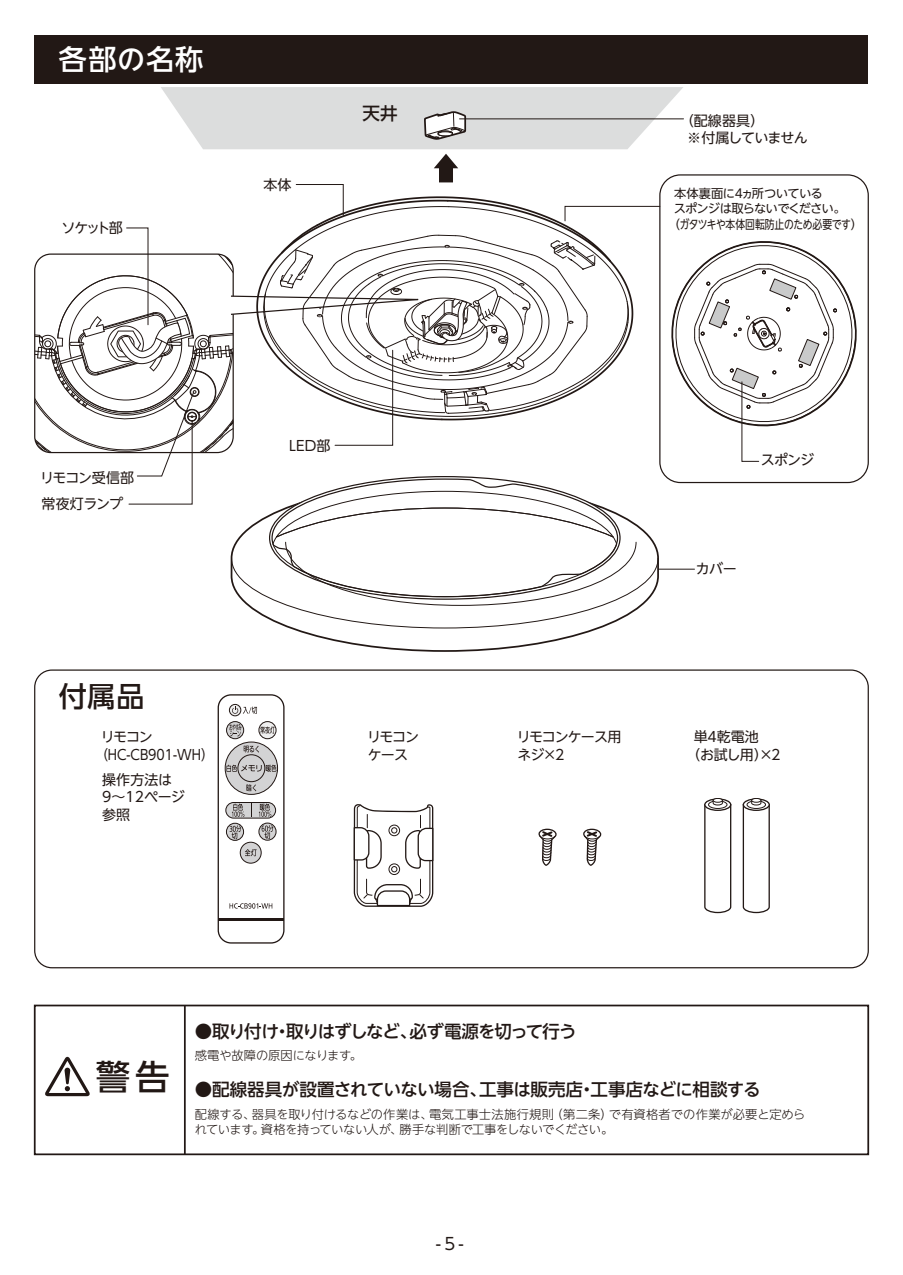
<style>
.page{position:relative;width:903px;height:1275px;background:#fff}
.page>*{position:absolute;margin:0;border:0;box-sizing:border-box;transform-origin:0 0}
.t1{font:500 34.48px "UD Shin Go NT Pro";color:#221815}
.t2{font:500 28px "UD Shin Go NT Pro";letter-spacing:.035em;color:#fff}
.t3{font:500 28px "UD Shin Go NT Pro";color:#221815}
.t4{font:500 17.5px "UD Shin Go NT Pro";letter-spacing:-.03em;color:#221815}
.t5{font:500 17.5px "UD Shin Go NT Pro";letter-spacing:-.065em;color:#221815}
.t6{font:16.62px "UD Shin Go NT Pro";color:#221815}
.t7{font:14px/17.5px "UD Shin Go NT Pro";letter-spacing:-.05em;color:#221815}
.t8{font:14px/17.5px "UD Shin Go NT Pro";color:#221815}
.t9{font:14px/17.5px "UD Shin Go NT Pro";letter-spacing:.01em;color:#221815}
.t10{font:14px/17.5px "UD Shin Go NT Pro";letter-spacing:-.07em;color:#221815}
.t11{font:300 12.25px/14.9px "UD Shin Go NT Pro";letter-spacing:-.015em;color:#221815}
.t12{font:12.25px "UD Shin Go NT Pro";letter-spacing:-.02em;color:#221815}
.t13{font:12.25px "UD Shin Go NT Pro";letter-spacing:-.07em;color:#221815}
.t14{font:12.25px "UD Shin Go NT Pro";letter-spacing:-.045em;color:#221815}
</style>
<div class="page">
<div style="left:35px;top:35px;width:833px;height:49px;background:#221815"></div>
<svg style="left:45px;top:1056px;width:45px;height:40px"></svg>
<svg style="left:292px;top:629px;width:306px;height:23px"></svg>
<div style="left:34px;top:1005px;width:835px;height:150px;border:2px solid #221815"></div>
<hr style="left:184px;top:1005px;width:2px;height:149px;background:#221815">
<svg style="left:743px;top:798px;width:27px;height:115px"></svg>
<div style="left:751px;top:798px;width:10px;height:5px;border:1px solid #221815;border-radius:50%"></div>
<svg style="left:704px;top:798px;width:27px;height:115px"></svg>
<div style="left:713px;top:798px;width:10px;height:5px;border:1px solid #221815;border-radius:50%"></div>
<div style="left:229px;top:704px;width:12px;height:12px;border:1px solid #221815;border-radius:50%"></div>
<svg style="left:227px;top:722px;width:17px;height:17px"></svg>
<div style="left:226px;top:721px;width:18px;height:18px;border:1px solid #221815;border-radius:50%"></div>
<svg style="left:259px;top:823px;width:17px;height:17px"></svg>
<div style="left:259px;top:823px;width:17px;height:17px;border:1px solid #221815;border-radius:50%"></div>
<svg style="left:225px;top:742px;width:53px;height:52px"></svg>
<div style="left:225px;top:742px;width:53px;height:53px;border:1px solid #221815;border-radius:50%"></div>
<div style="left:238px;top:755px;width:27px;height:27px;background:#d3d3d4;border-radius:50%"></div>
<div style="left:238px;top:754px;width:27px;height:28px;border:1px solid #221815;border-radius:50%"></div>
<div style="left:226px;top:802px;width:50px;height:16px;background:#d3d3d4;border-radius:8px"></div>
<div style="left:226px;top:802px;width:50px;height:16px;border:1px solid #221815;border-radius:8px"></div>
<svg style="left:226px;top:823px;width:18px;height:17px"></svg>
<div style="left:226px;top:823px;width:18px;height:18px;border:1px solid #221815;border-radius:50%"></div>
<svg style="left:259px;top:722px;width:17px;height:17px"></svg>
<div style="left:259px;top:721px;width:17px;height:18px;border:1px solid #221815;border-radius:50%"></div>
<div style="left:240px;top:842px;width:21px;height:21px;background:#d3d3d4;border-radius:50%"></div>
<div style="left:240px;top:842px;width:21px;height:21px;border:1px solid #221815;border-radius:50%"></div>
<hr style="left:218px;top:918px;width:66px;height:2px;background:#221815">
<svg style="left:260px;top:726px;width:15px;height:8px"></svg>
<svg style="left:245px;top:849px;width:12px;height:7px"></svg>
<svg style="left:226px;top:765px;width:50px;height:7px"></svg>
<svg style="left:232px;top:803px;width:12px;height:14px"></svg>
<svg style="left:259px;top:803px;width:12px;height:14px"></svg>
<svg style="left:232px;top:706px;width:25px;height:8px"></svg>
<svg style="left:244px;top:746px;width:15px;height:7px"></svg>
<svg style="left:246px;top:784px;width:10px;height:7px"></svg>
<svg style="left:229px;top:903px;width:43px;height:6px"></svg>
<svg style="left:230px;top:825px;width:11px;height:14px"></svg>
<svg style="left:262px;top:825px;width:11px;height:14px"></svg>
<svg style="left:251px;top:804px;width:1px;height:13px"></svg>
<div style="left:218px;top:694px;width:66px;height:250px;border:1px solid #221815;border-radius:13px"></div>
<svg style="left:229px;top:724px;width:12px;height:12px"></svg>
<svg style="left:354px;top:804px;width:79px;height:103px"></svg>
<svg style="left:583px;top:828px;width:18px;height:38px"></svg>
<svg style="left:538px;top:828px;width:18px;height:38px"></svg>
<svg style="left:35px;top:87px;width:831px;height:542px"></svg>
<h2 class="t2" style="left:59px;top:36px;width:146px">各部の名称</h2>
<p class="t7" style="left:62px;top:219px;width:63px">ソケット部</p>
<p class="t7" style="left:263px;top:175px;width:30px">本体</p>
<h3 class="t4" style="left:363px;top:99px;width:37px">天井</h3>
<p class="t7" style="left:687px;top:111px;width:122px;text-indent:-7px">（配線器具）<br>※付属していません</p>
<p class="t14" style="left:674px;top:183px;width:150px">本体裏面に4ヵ所ついている</p>
<p class="t13" style="left:674px;top:199px;width:174px">スポンジは取らないでください。</p>
<p class="t12" style="left:668px;top:215px;width:197px">（ガタツキや本体回転防止のため必要です）</p>
<p class="t7" style="left:40px;top:469px;width:95px">リモコン受信部</p>
<p class="t7" style="left:42px;top:495px;width:83px">常夜灯ランプ</p>
<h2 class="t3" style="left:59px;top:674px;width:87px">付属品</h2>
<p class="t8" style="left:95px;top:728px;width:120px;text-indent:5px">リモコン（HC-CB901-WH）</p>
<p class="t9" style="left:102px;top:770px;width:84px">操作方法は<br>9～12ページ参照</p>
<p class="t7" style="left:289px;top:436px;width:43px">LED部</p>
<p class="t7" style="left:367px;top:728px;width:53px">リモコンケース</p>
<p class="t10" style="left:517px;top:728px;width:106px">リモコンケース用ネジ×2</p>
<p class="t7" style="left:761px;top:451px;width:55px">スポンジ</p>
<p class="t7" style="left:696px;top:560px;width:43px">カバー</p>
<p class="t7" style="left:686px;top:728px;width:98px;text-indent:7px">単４乾電池<br>（お試し用）×２</p>
<h1 class="t1" style="left:96px;top:1049px;width:75px">警告</h1>
<h3 class="t5" style="left:195px;top:1017px;width:383px">●取り付け・取りはずしなど、必ず電源を切って行う</h3>
<p class="t11" style="left:195px;top:1048px;width:169px">感電や故障の原因になります。</p>
<h3 class="t4" style="left:195px;top:1075px;width:567px">●配線器具が設置されていない場合、工事は販売店・工事店などに相談する</h3>
<p class="t11" style="left:195px;top:1106px;width:612px">配線する、器具を取り付けるなどの作業は、電気工事士法施行規則（第二条）で有資格者での作業が必要と定められています。資格を持っていない人が、勝手な判断で工事をしないでください。</p>
<h3 class="t6" style="left:436px;top:1230px;width:30px">-5-</h3>
</div>
